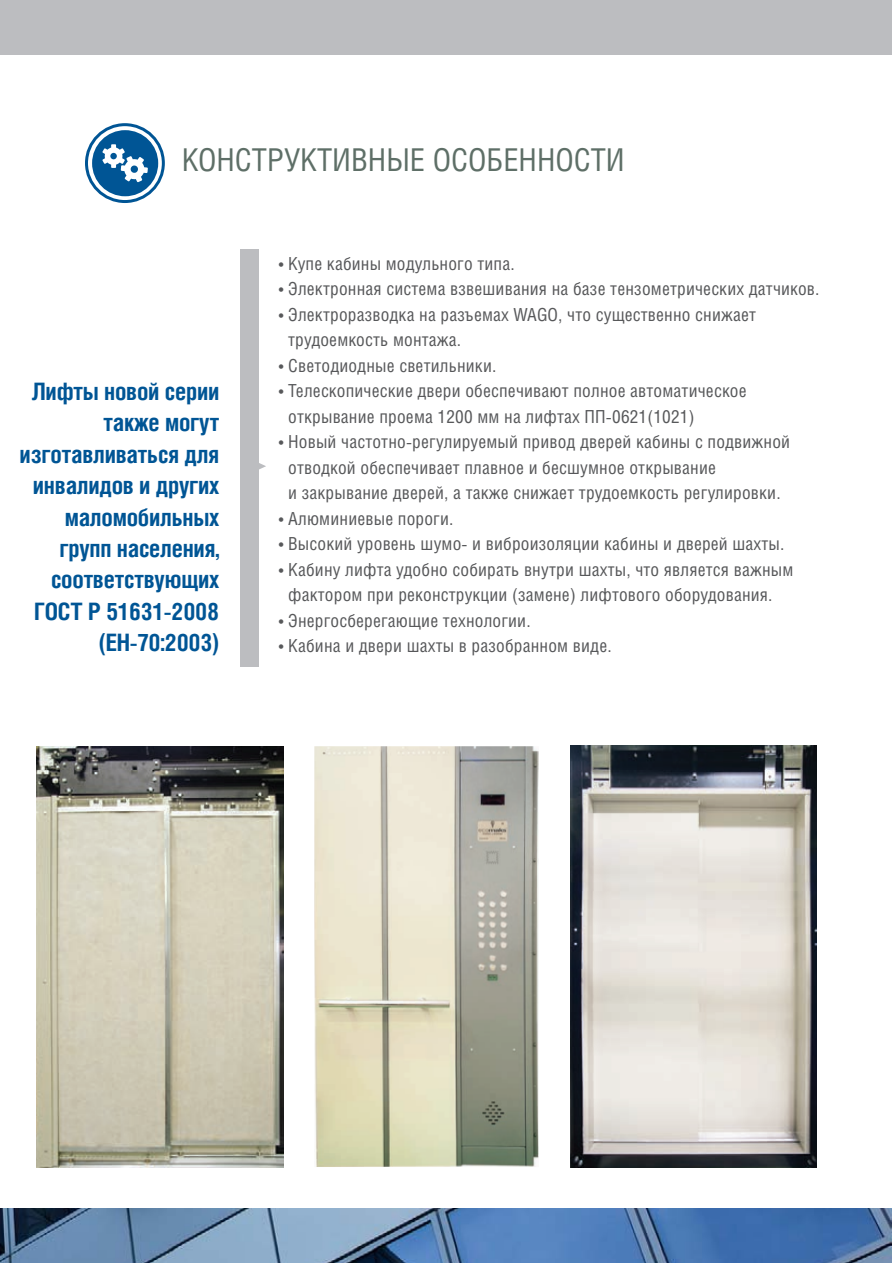
<style>
.page{position:relative;width:893px;height:1263px;background:#fff}
.page>*{position:absolute;margin:0;border:0;box-sizing:border-box;transform-origin:0 0}
.t1{font:31.5px "Helios Cond";color:#5e6f67}
.t2{font:700 24px/31.5px "Helios Cond";letter-spacing:-.01em;color:#005595;text-align:right}
.t3{font:18px/25.5px "Helios Cond";letter-spacing:.01em;color:#57585a}
</style>
<div class="page">
<div style="left:92px;top:130px;width:66px;height:66px;background:#005595;border-radius:50%"></div>
<svg style="left:102px;top:144px;width:46px;height:38px"></svg>
<div style="left:85px;top:123px;width:80px;height:80px;border:3px solid #005595;border-radius:50%"></div>
<img style="left:0;top:1209px;width:892px;height:54px">
<div style="left:0;top:0;width:892px;height:55px;background:#bcbdc0"></div>
<img style="left:37px;top:746px;width:246px;height:421px">
<img style="left:570px;top:746px;width:247px;height:421px">
<img style="left:314px;top:746px;width:225px;height:421px">
<svg style="left:258px;top:404px;width:8px;height:120px"></svg>
<div style="left:240px;top:250px;width:18px;height:417px;background:#bcbdc0"></div>
<h1 class="t1" style="left:182px;top:141px;width:445px">КОНСТРУКТИВНЫЕ ОСОБЕННОСТИ</h1>
<h2 class="t2" style="left:20px;top:375px;width:201px">Лифты новой серии также могут изготавливаться для инвалидов и других маломобильных групп населения, соответствующих<br>ГОСТ Р 51631-2008 (ЕН-70:2003)</h2>
<p class="t3" style="left:279px;top:250px;width:238px">• Купе кабины модульного типа.</p>
<p class="t3" style="left:279px;top:276px;width:542px">• Электронная система взвешивания на базе тензометрических датчиков.</p>
<p class="t3" style="left:288px;top:301px;width:469px;text-indent:-9px">• Электроразводка на разъемах WAGO, что существенно снижает трудоемкость монтажа.</p>
<p class="t3" style="left:279px;top:352px;width:219px">• Светодиодные светильники.</p>
<p class="t3" style="left:288px;top:378px;width:460px;text-indent:-9px">• Телескопические двери обеспечивают полное автоматическое открывание проема 1200 мм на лифтах ПП-0621(1021)</p>
<p class="t3" style="left:288px;top:429px;width:503px;text-indent:-9px">• Новый частотно-регулируемый привод дверей кабины с подвижной отводкой обеспечивает плавное и бесшумное открывание<br>и закрывание дверей, а также снижает трудоемкость регулировки.</p>
<p class="t3" style="left:279px;top:505px;width:176px">• Алюминиевые пороги.</p>
<p class="t3" style="left:279px;top:531px;width:507px">• Высокий уровень шумо- и виброизоляции кабины и дверей шахты.</p>
<p class="t3" style="left:288px;top:556px;width:507px;text-indent:-9px">• Кабину лифта удобно собирать внутри шахты, что является важным фактором при реконструкции (замене) лифтового оборудования.</p>
<p class="t3" style="left:279px;top:607px;width:253px">• Энергосберегающие технологии.</p>
<p class="t3" style="left:279px;top:633px;width:334px">• Кабина и двери шахты в разобранном виде.</p>
</div>
